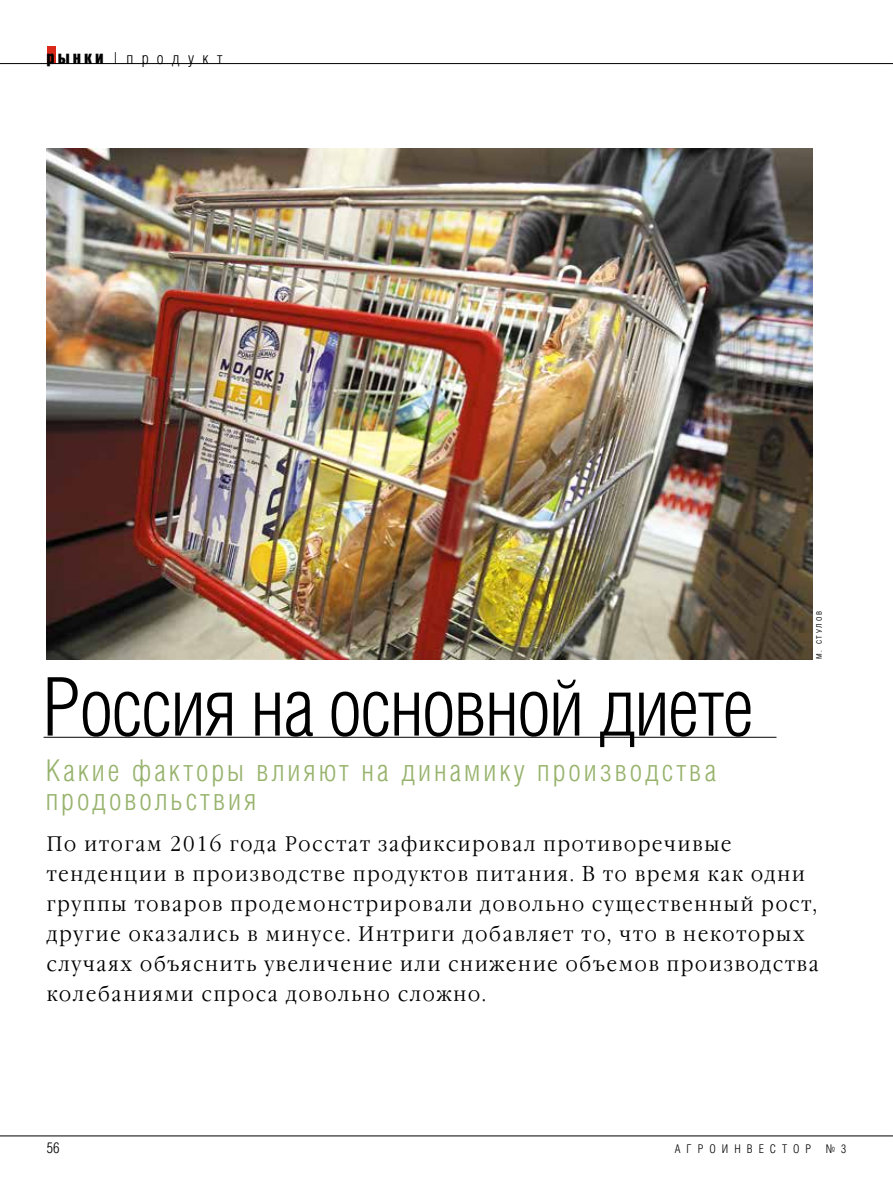
<style>
.page{position:relative;width:893px;height:1191px;background:#fff}
.page>*{position:absolute;margin:0;border:0;box-sizing:border-box;transform-origin:0 0}
.t1{font:81px "Helios Cond Light C";letter-spacing:-.02em;color:#000}
.t2{font:30px/28.5px "Helios Cond Light C";letter-spacing:.1em;color:#97b36c}
.t3{font:21px/30px "Garamond C";letter-spacing:.1em;color:#000;scale:.9 1}
.t4{font:16.5px "Helios Cond Light C";letter-spacing:.5em;color:#000}
.t5{font:15px "Helios Cond Light C";color:#000}
.t6{font:12px "Helios Cond Light C";letter-spacing:.5em;color:#000}
.t7{font:7.5px "Helios Cond C";letter-spacing:.25em;color:#000}
.s1{font-family:"Helios Compressed C";font-size:18px}
</style>
<div class="page">
<hr style="left:0;top:1135px;width:893px;height:1px;background:#000">
<div style="left:47px;top:47px;width:8px;height:17px;background:#d8291a"></div>
<hr style="left:0;top:63px;width:893px;height:1px;background:#000">
<img style="left:47px;top:149px;width:765px;height:510px">
<hr style="left:44px;top:737px;width:732px;height:1px;background:#000">
<p class="t4" style="left:47px;top:49px;width:177px"><span class="s1">рынки</span> |продукт</p>
<h1 class="t1" style="left:42px;top:662px;width:713px">Россия на основной диете</h1>
<p class="t7" style="left:815px;top:659px;width:50px;rotate:-90deg">М. СТУЛОВ</p>
<h2 class="t2" style="left:46px;top:756px;width:672px">Какие факторы влияют на динамику производства продовольствия</h2>
<p class="t3" style="left:47px;top:829px;width:859px">По итогам 2016 года Росстат зафиксировал противоречивые тенденции в производстве продуктов питания. В то время как одни группы товаров продемонстрировали довольно существенный рост, другие оказались в минусе. Интриги добавляет то, что в некоторых случаях объяснить увеличение или снижение объемов производства колебаниями спроса довольно сложно.</p>
<p class="t5" style="left:47px;top:1139px;width:14px">56</p>
<p class="t6" style="left:675px;top:1141px;width:173px">АГРОИНВЕСТОР №3</p>
</div>
